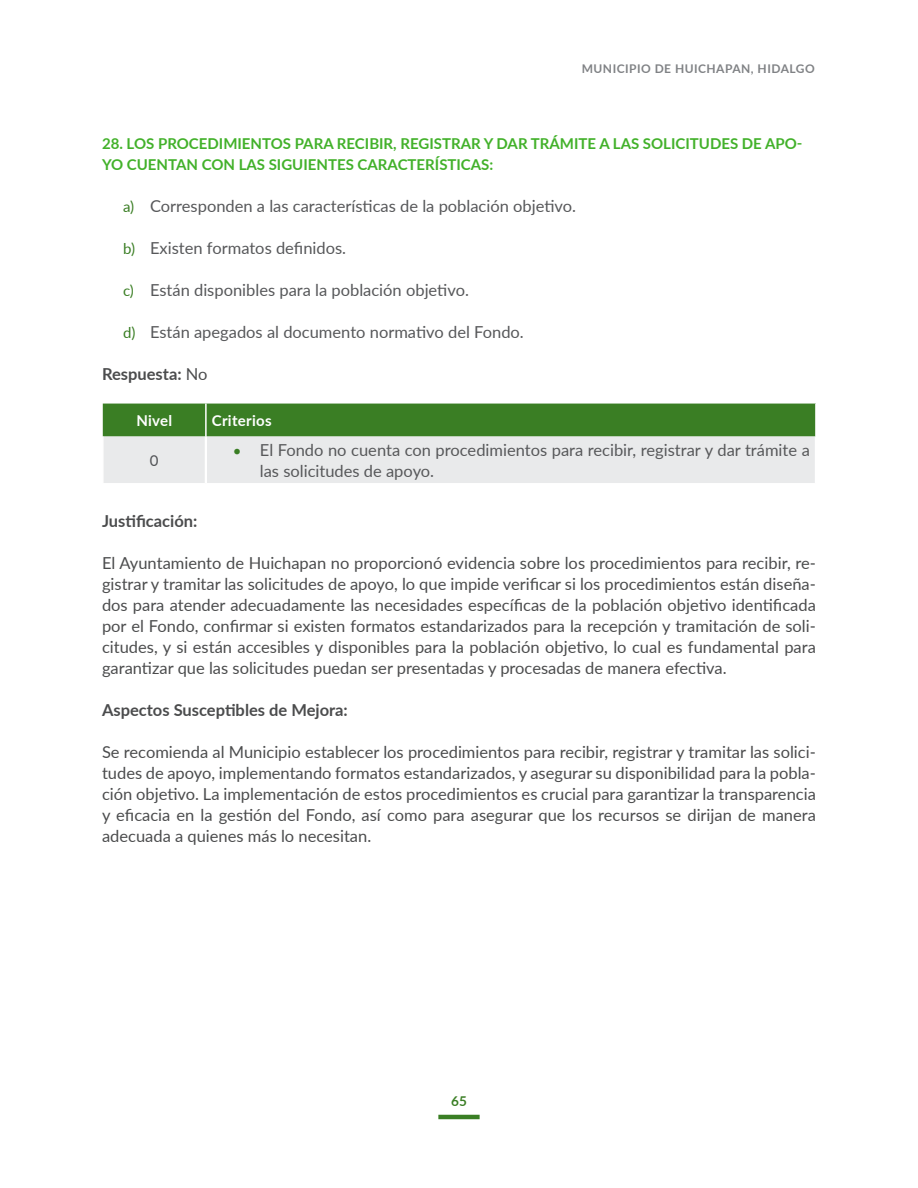
<style>
.page{position:relative;width:918px;height:1188px;background:#fff}
.page>*{position:absolute;margin:0;border:0;box-sizing:border-box;transform-origin:0 0}
.Txt_1{font:16.5px/21px "Lato";color:#4b4c4d;text-align:justify}
.t1{font:16.5px/21px "Lato";color:#57585a}
.Txt_1-2{font:700 16.5px "Lato";color:#4b4c4d}
.Subtitulo5{font:700 15px/21px "Lato";color:#42b12a}
.CuadroTXT{font:700 15px "Lato";letter-spacing:.02em;color:#fff}
.CuadroTXT2{font:15px "Lato";color:#505255}
.t2{font:700 13.5px "Lato";color:#3a7e24}
.t3{font:700 12px "Lato";letter-spacing:.04em;color:#808285}
.s1{font-size:15px;color:#3a7e24}
.s2{font-weight:400}
</style>
<div class="page">
<hr style="left:438px;top:1115px;width:42px;height:4px;background:#3a7e24">
<svg style="left:103px;top:404px;width:712px;height:79px;background:#a1bd99"></svg>
<hr style="left:205px;top:404px;width:2px;height:33px;background:#fff">
<hr style="left:205px;top:437px;width:2px;height:46px;background:#fff">
<hr style="left:102px;top:437px;width:2px;height:46px;background:#fff">
<p class="t3" style="left:582px;top:60px;width:235px">MUNICIPIO DE HUICHAPAN, HIDALGO</p>
<p class="Subtitulo5" style="left:102px;top:132px;width:702px">28. LOS PROCEDIMIENTOS PARA RECIBIR, REGISTRAR Y DAR TRÁMITE A LAS SOLICITUDES DE APO-<br>YO CUENTAN CON LAS SIGUIENTES CARACTERÍSTICAS:</p>
<p class="t1" style="left:123px;top:194px;width:455px"><span class="s1">a)</span> Corresponden a las características de la población objetivo.</p>
<p class="t1" style="left:123px;top:236px;width:225px"><span class="s1">b)</span> Existen formatos definidos.</p>
<p class="t1" style="left:123px;top:278px;width:347px"><span class="s1">c)</span> Están disponibles para la población objetivo.</p>
<p class="t1" style="left:123px;top:320px;width:402px"><span class="s1">d)</span> Están apegados al documento normativo del Fondo.</p>
<p class="Txt_1-2" style="left:102px;top:361px;width:107px">Respuesta: <span class="s2">No</span></p>
<p class="CuadroTXT" style="left:136px;top:410px;width:37px">Nivel</p>
<p class="CuadroTXT" style="left:212px;top:410px;width:61px">Criterios</p>
<p class="CuadroTXT2" style="left:150px;top:450px;width:10px">0</p>
<p class="t1" style="left:260px;top:439px;width:552px;text-indent:-27px"><span class="s1">•</span> El Fondo no cuenta con procedimientos para recibir, registrar y dar trámite a las solicitudes de apoyo.</p>
<p class="Txt_1-2" style="left:102px;top:508px;width:97px">Justificación:</p>
<p class="Txt_1" style="left:102px;top:551px;width:715px">El Ayuntamiento de Huichapan no proporcionó evidencia sobre los procedimientos para recibir, re&shy;gistrar y tramitar las solicitudes de apoyo, lo que impide verificar si los procedimientos están diseña&shy;dos para atender adecuadamente las necesidades específicas de la población objetivo identificada por el Fondo, confirmar si existen formatos estandarizados para la recepción y tramitación de soli&shy;citudes, y si están accesibles y disponibles para la población objetivo, lo cual es fundamental para garantizar que las solicitudes puedan ser presentadas y procesadas de manera efectiva.</p>
<p class="Txt_1-2" style="left:102px;top:697px;width:247px">Aspectos Susceptibles de Mejora:</p>
<p class="Txt_1" style="left:102px;top:740px;width:715px">Se recomienda al Municipio establecer los procedimientos para recibir, registrar y tramitar las solici&shy;tudes de apoyo, implementando formatos estandarizados, y asegurar su disponibilidad para la pobla&shy;ción objetivo. La implementación de estos procedimientos es crucial para garantizar la transparencia y eficacia en la gestión del Fondo, así como para asegurar que los recursos se dirijan de manera adecuada a quienes más lo necesitan.</p>
<p class="t2" style="left:451px;top:1091px;width:17px">65</p>
</div>
